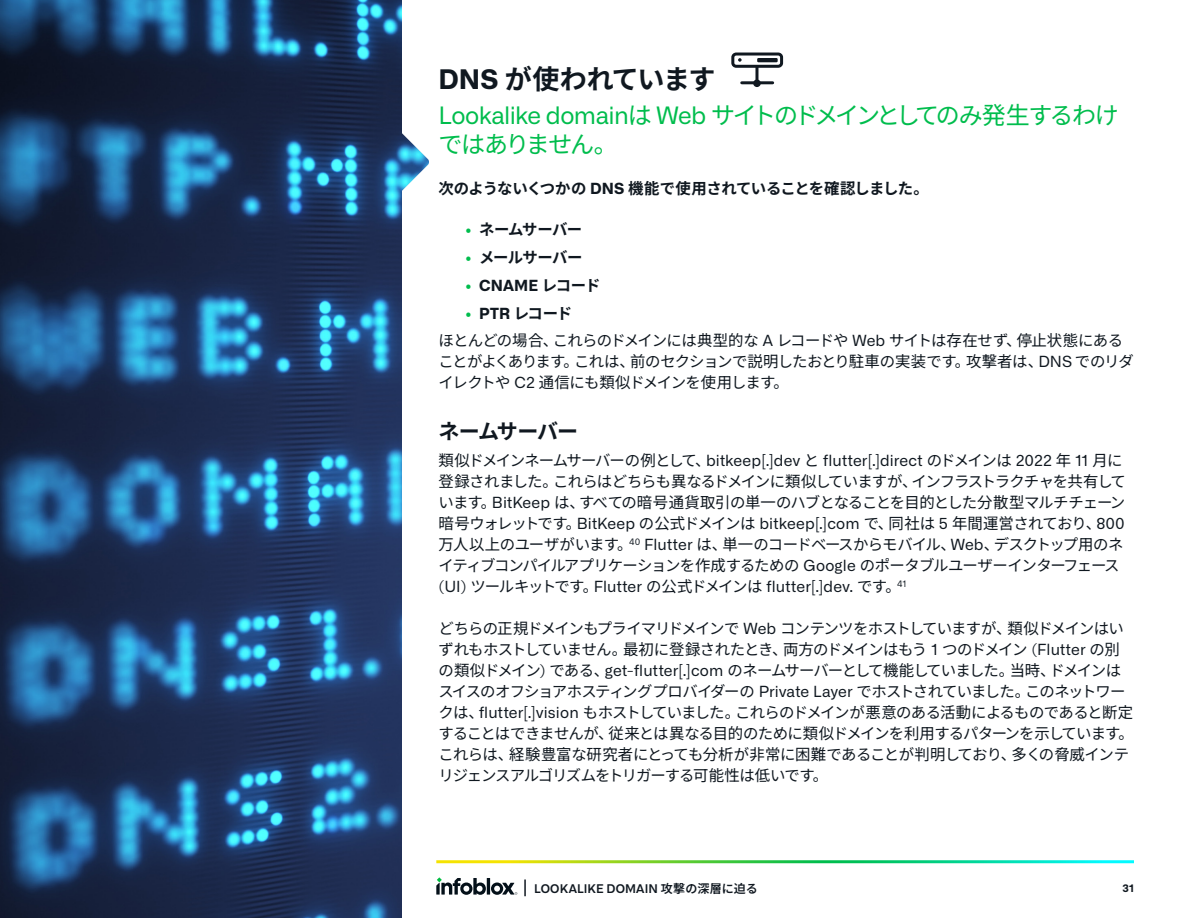
<style>
.page{position:relative;width:1188px;height:918px;background:#fff}
.page>*{position:absolute;margin:0;border:0;box-sizing:border-box;transform-origin:0 0}
.SubSection_Headlines{font:700 27px "Noto Sans JP";letter-spacing:-.05em;color:#101820}
.Body_Text{font:24px/28.5px "Noto Sans JP";letter-spacing:-.105em;color:#00bd4d}
.SubSection_Headlines-2{font:700 21px "Noto Sans JP";letter-spacing:-.05em;color:#101820}
.Body_Text-2{font:15.3px/21px "Noto Sans JP";letter-spacing:-.05em;color:#101820}
.Body_Text-3{font:700 15.3px "Noto Sans JP";letter-spacing:-.04em;color:#101820}
.t1{font:700 15.3px "Alliance No.1";letter-spacing:.01em;color:#101820}
.t2{font:600 12px "Alliance No.1";letter-spacing:.01em;color:#101820}
.t3{font:700 10.5px "Alliance No.1";color:#101820}
.s1{font-family:"Alliance No.1"}
.s2{font-family:"Alliance No.1";font-weight:600;color:#00bd4d}
.s3{font-weight:600;color:#00bd4d}
.s4{font-family:"Noto Sans JP"}
</style>
<div class="page">
<svg style="left:436px;top:878px;width:81px;height:17px"></svg>
<svg style="left:524px;top:880px;width:2px;height:16px"></svg>
<img style="left:0;top:0;width:429px;height:918px">
<div style="left:731px;top:53px;width:52px;height:15px;border:3px solid #101820;border-radius:3px"></div>
<hr style="left:757px;top:58px;width:21px;height:4px;background:#101820">
<svg style="left:738px;top:58px;width:4px;height:4px"></svg>
<svg style="left:753px;top:79px;width:8px;height:8px"></svg>
<svg style="left:755px;top:67px;width:3px;height:13px"></svg>
<hr style="left:742px;top:81px;width:16px;height:3px;background:#101820">
<hr style="left:756px;top:81px;width:17px;height:3px;background:#101820">
<p class="SubSection_Headlines" style="left:439px;top:64px;width:278px"><span class="s1">DNS</span> が使われています</p>
<p class="Body_Text" style="left:439px;top:102px;width:682px"><span class="s1">Lookalike domain</span>は <span class="s1">Web</span> サイトのドメインとしてのみ発生するわけではありません。</p>
<p class="Body_Text-3" style="left:439px;top:180px;width:492px">次のようないくつかの <span class="s1">DNS</span> 機能で使用されていることを確認しました。</p>
<p class="Body_Text-3" style="left:466px;top:221px;width:118px"><span class="s2">•</span> ネームサーバー</p>
<p class="Body_Text-3" style="left:466px;top:249px;width:118px"><span class="s2">•</span> メールサーバー</p>
<p class="t1" style="left:466px;top:275px;width:136px"><span class="s3">•</span> CNAME <span class="s4">レコード</span></p>
<p class="Body_Text-3" style="left:466px;top:304px;width:108px"><span class="s2">•</span> <span class="s1">PTR</span> レコード</p>
<p class="Body_Text-2" style="left:439px;top:331px;width:697px">ほとんどの場合、これらのドメインには典型的な <span class="s1">A</span> レコードや <span class="s1">Web</span> サイトは存在せず、停止状態にあることがよくあります。これは、前のセクションで説明したおとり駐車の実装です。攻撃者は、<span class="s1">DNS</span> でのリダイレクトや <span class="s1">C2</span> 通信にも類似ドメインを使用します。</p>
<p class="SubSection_Headlines-2" style="left:439px;top:419px;width:141px">ネームサーバー</p>
<p class="Body_Text-2" style="left:439px;top:451px;width:689px">類似ドメインネームサーバーの例として、<span class="s1">bitkeep[.]dev</span> と <span class="s1">flutter[.]direct</span> のドメインは <span class="s1">2022</span> 年 <span class="s1">11</span> 月に登録されました。これらはどちらも異なるドメインに類似していますが、インフラストラクチャを共有しています。<span class="s1">BitKeep</span> は、すべての暗号通貨取引の単一のハブとなることを目的とした分散型マルチチェーン暗号ウォレットです。<span class="s1">BitKeep</span> の公式ドメインは <span class="s1">bitkeep[.]com</span> で、同社は <span class="s1">5</span> 年間運営されており、<span class="s1">800</span>万人以上のユーザがいます。<sup>40</sup> <span class="s1">Flutter</span> は、単一のコードベースからモバイル、<span class="s1">Web</span>、デスクトップ用のネイティブコンパイルアプリケーションを作成するための <span class="s1">Google</span> のポータブルユーザーインターフェース<span class="s1">(UI)</span> ツールキットです。<span class="s1">Flutter</span> の公式ドメインは <span class="s1">flutter[.]dev.</span> です。<sup>41</sup></p>
<p class="Body_Text-2" style="left:439px;top:618px;width:697px">どちらの正規ドメインもプライマリドメインで <span class="s1">Web</span> コンテンツをホストしていますが、類似ドメインはいずれもホストしていません。最初に登録されたとき、両方のドメインはもう <span class="s1">1</span> つのドメイン <span class="s1">(Flutter</span> の別の類似ドメイン<span class="s1">)</span> である、<span class="s1">get-flutter[.]com</span> のネームサーバーとして機能していました。当時、ドメインはスイスのオフショアホスティングプロバイダーの <span class="s1">Private Layer</span> でホストされていました。このネットワークは、<span class="s1">flutter[.]vision</span> もホストしていました。これらのドメインが悪意のある活動によるものであると断定することはできませんが、従来とは異なる目的のために類似ドメインを利用するパターンを示しています。これらは、経験豊富な研究者にとっても分析が非常に困難であることが判明しており、多くの脅威インテリジェンスアルゴリズムをトリガーする可能性は低いです。</p>
<p class="t2" style="left:534px;top:881px;width:225px">LOOKALIKE DOMAIN <span class="s4">攻撃の深層に迫る</span></p>
<p class="t3" style="left:1122px;top:882px;width:13px">31</p>
</div>
